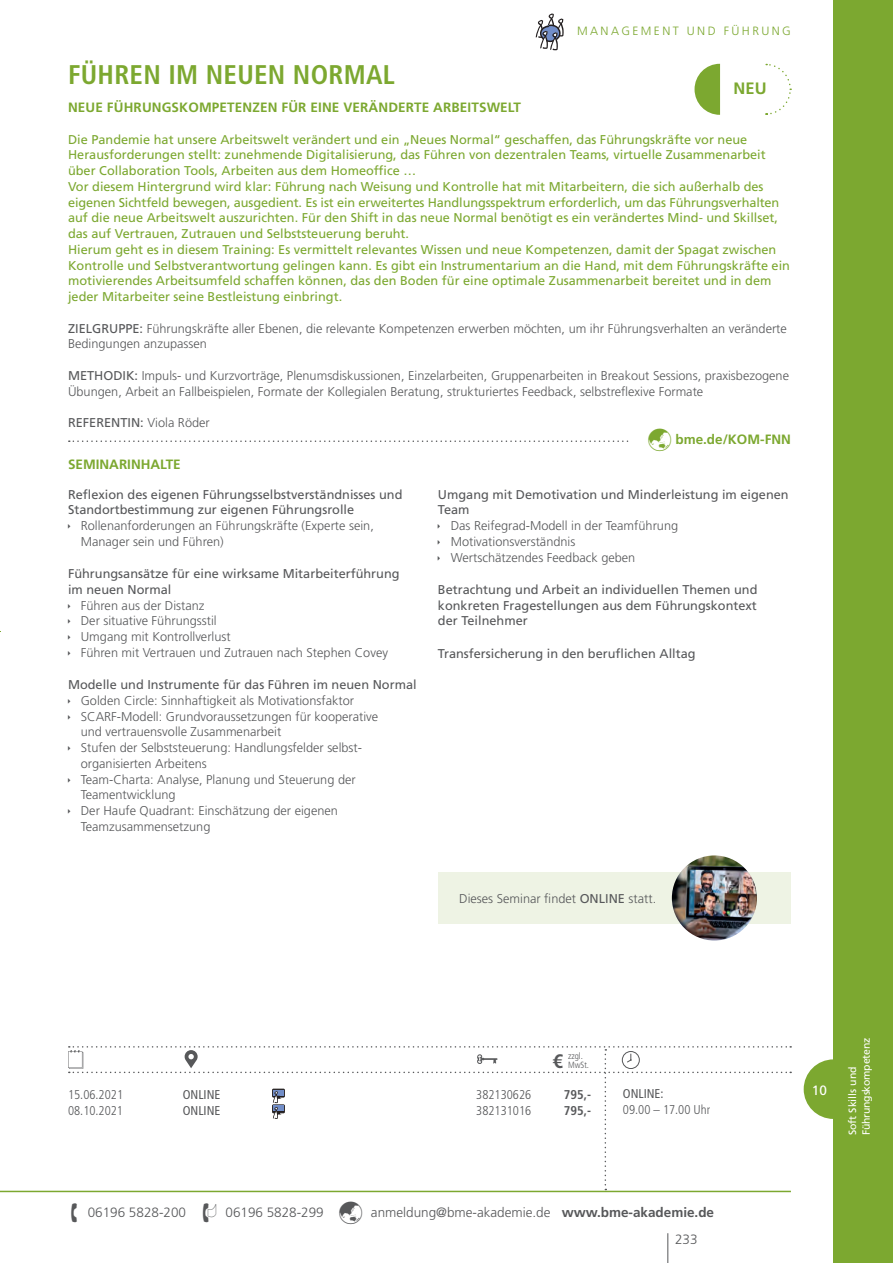
<style>
.page{position:relative;width:893px;height:1263px;background:#fff}
.page>*{position:absolute;margin:0;border:0;box-sizing:border-box;transform-origin:0 0}
.t1{font:700 condensed 27px "Frutiger LT Std";letter-spacing:.01em;color:#7ca830}
.t2{font:700 condensed 19.5px "Frutiger LT Std";color:#57585a}
.t3{font:700 16.5px "Frutiger LT Std";color:#7ca830}
.t4{font:700 13.5px "Frutiger LT Std";letter-spacing:.01em;color:#7ca830}
.t5{font:300 13.5px/27px "Frutiger LT Std";color:#57585a}
.t6{font:13.5px "Frutiger LT Std";color:#fff}
.t7{font:300 12.75px/15.8px "Frutiger LT Std";color:#57585a}
.t8{font:12.75px/15.8px "Frutiger LT Std";color:#7ca830}
.t9{font:12.75px/15.8px "Frutiger LT Std";color:#57585a}
.t10{font:300 condensed 12.75px "Frutiger LT Std";color:#57585a}
.t11{font:condensed 12.75px "Frutiger LT Std";color:#57585a}
.t12{font:700 condensed 12.75px "Frutiger LT Std";color:#57585a}
.t13{font:300 12px "Frutiger LT Std";letter-spacing:.2em;color:#7ca830}
.t14{font:10.5px/13.5px "Frutiger LT Std";letter-spacing:-.02em;color:#fff}
.t15{font:300 condensed 9px/9px "Frutiger LT Std";color:#57585a}
.s1{font-weight:400}
.s2{font-weight:300}
.s3{font-weight:700}
</style>
<div class="page">
<hr style="left:667px;top:1233px;width:1px;height:30px;background:#57585a">
<div style="left:804px;top:1059px;width:59px;height:60px;background:#7ca830;border-radius:50%"></div>
<div style="left:833px;top:0;width:60px;height:1263px;background:#7ca830"></div>
<hr style="left:0;top:1191px;width:791px;height:1px;background:#7ca830">
<svg style="left:536px;top:13px;width:28px;height:37px"></svg>
<svg style="left:694px;top:64px;width:26px;height:51px"></svg>
<svg style="left:765px;top:63px;width:27px;height:52px"></svg>
<svg style="left:68px;top:1046px;width:723px;height:144px"></svg>
<div style="left:438px;top:872px;width:353px;height:51px;background:#eef3e4"></div>
<img style="left:672px;top:855px;width:85px;height:85px;border-radius:43px">
<svg style="left:69px;top:440px;width:560px;height:2px"></svg>
<p class="t13" style="left:577px;top:24px;width:215px">MANAGEMENT UND FÜHRUNG</p>
<h1 class="t1" style="left:68px;top:59px;width:328px">FÜHREN IM NEUEN NORMAL</h1>
<p class="t4" style="left:68px;top:99px;width:455px">NEUE FÜHRUNGSKOMPETENZEN FÜR EINE VERÄNDERTE ARBEITSWELT</p>
<p class="t8" style="left:68px;top:131px;width:723px">Die Pandemie hat unsere Arbeitswelt verändert und ein „Neues Normal“ geschaffen, das Führungskräfte vor neue Herausforderungen stellt: zunehmende Digitalisierung, das Führen von dezentralen Teams, virtuelle Zusammenarbeit über Collaboration Tools, Arbeiten aus dem Homeoffice …<br>Vor diesem Hintergrund wird klar: Führung nach Weisung und Kontrolle hat mit Mitarbeitern, die sich außerhalb des eigenen Sichtfeld bewegen, ausgedient. Es ist ein erweitertes Handlungsspektrum erforderlich, um das Führungsverhalten auf die neue Arbeitswelt auszurichten. Für den Shift in das neue Normal benötigt es ein verändertes Mind- und Skillset, das auf Vertrauen, Zutrauen und Selbststeuerung beruht.<br>Hierum geht es in diesem Training: Es vermittelt relevantes Wissen und neue Kompetenzen, damit der Spagat zwischen Kontrolle und Selbstverantwortung gelingen kann. Es gibt ein Instrumentarium an die Hand, mit dem Führungskräfte ein motivierendes Arbeitsumfeld schaffen können, das den Boden für eine optimale Zusammenarbeit bereitet und in dem jeder Mitarbeiter seine Bestleistung einbringt.</p>
<p class="t7" style="left:68px;top:320px;width:720px"><span class="s1">ZIELGRUPPE:</span> Führungskräfte aller Ebenen, die relevante Kompetenzen erwerben möchten, um ihr Führungsverhalten an veränderte<br>Bedingungen anzupassen</p>
<p class="t7" style="left:68px;top:368px;width:722px"><span class="s1">METHODIK:</span> Impuls- und Kurzvorträge, Plenumsdiskussionen, Einzelarbeiten, Gruppenarbeiten in Breakout Sessions, praxisbezogene<br>Übungen, Arbeit an Fallbeispielen, Formate der Kollegialen Beratung, strukturiertes Feedback, selbstreflexive Formate</p>
<p class="t9" style="left:68px;top:415px;width:143px">REFERENTIN: <span class="s2">Viola Röder</span></p>
<p class="t4" style="left:675px;top:432px;width:117px">bme.de/KOM-FNN</p>
<p class="t4" style="left:68px;top:457px;width:114px">SEMINARINHALTE</p>
<p class="t3" style="left:734px;top:79px;width:34px">NEU</p>
<p class="t9" style="left:68px;top:486px;width:336px">Reflexion des eigenen Führungsselbstverständnisses und<br>Standortbestimmung zur eigenen Führungsrolle</p>
<p class="t7" style="left:81px;top:518px;width:295px">Rollenanforderungen an Führungskräfte (Experte sein,<br>Manager sein und Führen)</p>
<p class="t9" style="left:68px;top:566px;width:333px">Führungsansätze für eine wirksame Mitarbeiterführung im neuen Normal</p>
<p class="t7" style="left:81px;top:597px;width:309px">Führen aus der Distanz<br>Der situative Führungsstil<br>Umgang mit Kontrollverlust<br>Führen mit Vertrauen und Zutrauen nach Stephen Covey</p>
<p class="t9" style="left:68px;top:677px;width:350px">Modelle und Instrumente für das Führen im neuen Normal</p>
<p class="t7" style="left:81px;top:693px;width:299px">Golden Circle: Sinnhaftigkeit als Motivationsfaktor SCARF-Modell: Grundvoraussetzungen für kooperative und vertrauensvolle Zusammenarbeit<br>Stufen der Selbststeuerung: Handlungsfelder selbst&shy;organisierten Arbeitens<br>Team-Charta: Analyse, Planung und Steuerung der Teamentwicklung<br>Der Haufe Quadrant: Einschätzung der eigenen Teamzusammensetzung</p>
<p class="t9" style="left:438px;top:486px;width:352px">Umgang mit Demotivation und Minderleistung im eigenen<br>Team</p>
<p class="t7" style="left:451px;top:518px;width:229px">Das Reifegrad-Modell in der Teamführung<br>Motivationsverständnis<br>Wertschätzendes Feedback geben</p>
<p class="t9" style="left:438px;top:581px;width:321px;text-align:justify">Betrachtung und Arbeit an individuellen Themen und konkreten Fragestellungen aus dem Führungskontext der Teilnehmer</p>
<p class="t9" style="left:438px;top:645px;width:259px">Transfersicherung in den beruflichen Alltag</p>
<p class="t7" style="left:459px;top:891px;width:198px">Dieses Seminar findet <span class="s1">ONLINE</span> statt.</p>
<h2 class="t2" style="left:553px;top:1049px;width:12px">€</h2>
<p class="t15" style="left:568px;top:1051px;width:22px">zzgl.<br>MwSt.</p>
<p class="t10" style="left:68px;top:1087px;width:57px">15.06.2021</p>
<p class="t11" style="left:183px;top:1087px;width:39px">ONLINE</p>
<p class="t10" style="left:476px;top:1087px;width:57px">382130626</p>
<p class="t12" style="left:564px;top:1087px;width:29px">795,-</p>
<p class="t10" style="left:68px;top:1103px;width:57px">08.10.2021</p>
<p class="t11" style="left:183px;top:1103px;width:39px">ONLINE</p>
<p class="t10" style="left:476px;top:1103px;width:57px">382131016</p>
<p class="t12" style="left:564px;top:1103px;width:29px">795,-</p>
<p class="t11" style="left:623px;top:1086px;width:42px">ONLINE:</p>
<p class="t10" style="left:623px;top:1102px;width:89px">09.00 – 17.00 Uhr</p>
<p class="t5" style="left:88px;top:1198px;width:100px">06196 5828-200</p>
<p class="t5" style="left:225px;top:1198px;width:100px">06196 5828-299</p>
<p class="t5" style="left:675px;top:1198px;width:41px;text-indent:-304px">anmeldung@bme-akademie.de <span class="s3">www.bme-akademie.de<br></span>233</p>
<p class="t6" style="left:812px;top:1082px;width:17px">10</p>
<p class="t14" style="left:846px;top:1135px;width:99px;rotate:-90deg">Soft Skills und<br>Führungskompetenz</p>
</div>
